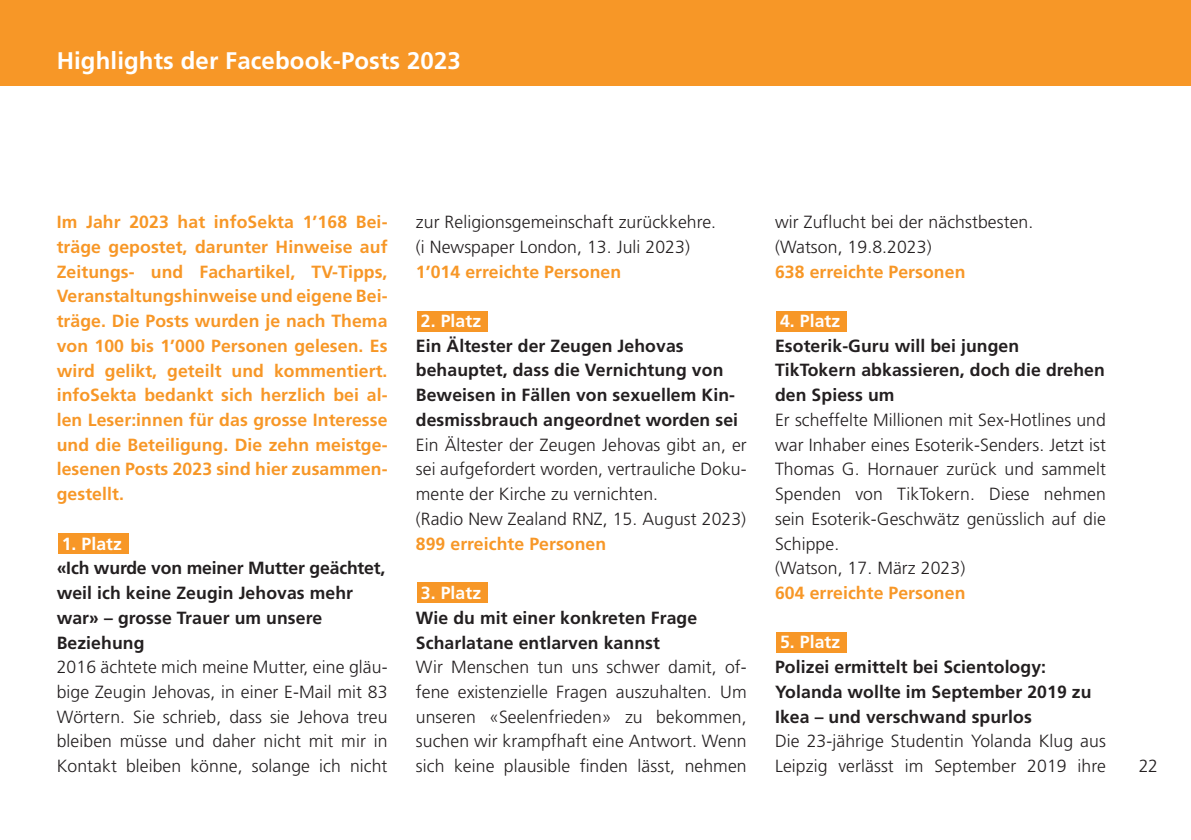
<style>
.page{position:relative;width:1191px;height:840px;background:#fff}
.page>*{position:absolute;margin:0;border:0;box-sizing:border-box;transform-origin:0 0}
.t1{font:700 24px "Frutiger";letter-spacing:.005em;color:#fff}
.t2{font:300 17.6px/24.8px "Frutiger";letter-spacing:.005em;color:#231f20}
.t3{font:700 17.6px/24.8px "Frutiger";letter-spacing:.005em;color:#f79727;text-align:justify}
.t4{font:700 17.6px/24.6px "Frutiger";letter-spacing:.005em;color:#231f20}
.t5{font:700 17.6px "Frutiger";letter-spacing:.005em;color:#fff}
</style>
<div class="page">
<div style="left:776px;top:310px;width:71px;height:21px;background:#f79727"></div>
<div style="left:776px;top:631px;width:71px;height:21px;background:#f79727"></div>
<div style="left:58px;top:532px;width:71px;height:21px;background:#f79727"></div>
<div style="left:417px;top:310px;width:71px;height:21px;background:#f79727"></div>
<div style="left:417px;top:581px;width:71px;height:21px;background:#f79727"></div>
<div style="left:0;top:0;width:1191px;height:85px;background:#f79727"></div>
<h1 class="t1" style="left:57px;top:47px;width:406px">Highlights der Facebook-Posts 2023</h1>
<p class="t3" style="left:57px;top:209px;width:332px">Im Jahr 2023 hat infoSekta 1’168 Bei&shy;träge gepostet, darunter Hinweise auf Zeitungs- und Fachartikel, TV-Tipps, Veranstaltungshinweise und eigene Bei&shy;träge. Die Posts wurden je nach Thema von 100 bis 1’000 Personen gelesen. Es wird gelikt, geteilt und kommentiert. infoSekta bedankt sich herzlich bei al&shy;len Leser:innen für das grosse Interesse und die Beteiligung. Die zehn meistge&shy;lesenen Posts 2023 sind hier zusammen&shy;gestellt.</p>
<p class="t5" style="left:62px;top:533px;width:62px">1. Platz</p>
<p class="t4" style="left:57px;top:555px;width:330px">«Ich wurde von meiner Mutter geächtet, weil ich keine Zeugin Jehovas mehr war» – grosse Trauer um unsere<br>Beziehung</p>
<p class="t2" style="left:57px;top:654px;width:332px;text-align:justify">2016 ächtete mich meine Mutter, eine gläu&shy;bige Zeugin Jehovas, in einer E-Mail mit 83<br>Wörtern. Sie schrieb, dass sie Jehova treu bleiben müsse und daher nicht mit mir in Kontakt bleiben könne, solange ich nicht</p>
<p class="t2" style="left:416px;top:210px;width:302px">zur Religionsgemeinschaft zurückkehre. (i Newspaper London, 13. Juli 2023)</p>
<p class="t3" style="left:416px;top:259px;width:207px">1’014 erreichte Personen</p>
<p class="t5" style="left:421px;top:310px;width:62px">2. Platz</p>
<p class="t4" style="left:416px;top:333px;width:324px">Ein Ältester der Zeugen Jehovas behauptet, dass die Vernichtung von Beweisen in Fällen von sexuellem Kin&shy;desmissbrauch angeordnet worden sei</p>
<p class="t2" style="left:416px;top:432px;width:332px">Ein Ältester der Zeugen Jehovas gibt an, er sei aufgefordert worden, vertrauliche Doku&shy;mente der Kirche zu vernichten.<br>(Radio New Zealand RNZ, 15. August 2023)</p>
<p class="t3" style="left:416px;top:531px;width:192px">899 erreichte Personen</p>
<p class="t5" style="left:421px;top:582px;width:62px">3. Platz</p>
<p class="t4" style="left:416px;top:605px;width:283px">Wie du mit einer konkreten Frage<br>Scharlatane entlarven kannst</p>
<p class="t2" style="left:416px;top:654px;width:332px;text-align:justify">Wir Menschen tun uns schwer damit, of&shy;fene existenzielle Fragen auszuhalten. Um unseren «Seelenfrieden» zu bekommen, suchen wir krampfhaft eine Antwort. Wenn sich keine plausible finden lässt, nehmen</p>
<p class="t2" style="left:775px;top:210px;width:260px">wir Zuflucht bei der nächstbesten. (Watson, 19.8.2023)</p>
<p class="t3" style="left:775px;top:259px;width:192px">638 erreichte Personen</p>
<p class="t5" style="left:780px;top:310px;width:62px">4. Platz</p>
<p class="t4" style="left:775px;top:333px;width:331px">Esoterik-Guru will bei jungen<br>TikTokern abkassieren, doch die drehen den Spiess um</p>
<p class="t2" style="left:775px;top:407px;width:332px">Er scheffelte Millionen mit Sex-Hotlines und war Inhaber eines Esoterik-Senders. Jetzt ist Thomas G. Hornauer zurück und sammelt Spenden von TikTokern. Diese nehmen sein Esoterik-Geschwätz genüsslich auf die Schippe.<br>(Watson, 17. März 2023)</p>
<p class="t3" style="left:775px;top:580px;width:192px">604 erreichte Personen</p>
<p class="t5" style="left:780px;top:631px;width:62px">5. Platz</p>
<p class="t4" style="left:775px;top:654px;width:318px">Polizei ermittelt bei Scientology:<br>Yolanda wollte im September 2019 zu<br>Ikea – und verschwand spurlos</p>
<p class="t2" style="left:775px;top:728px;width:332px">Die 23-jährige Studentin Yolanda Klug aus<br>Leipzig verlässt im September 2019 ihre</p>
<p class="t2" style="left:1138px;top:753px;width:21px">22</p>
</div>
